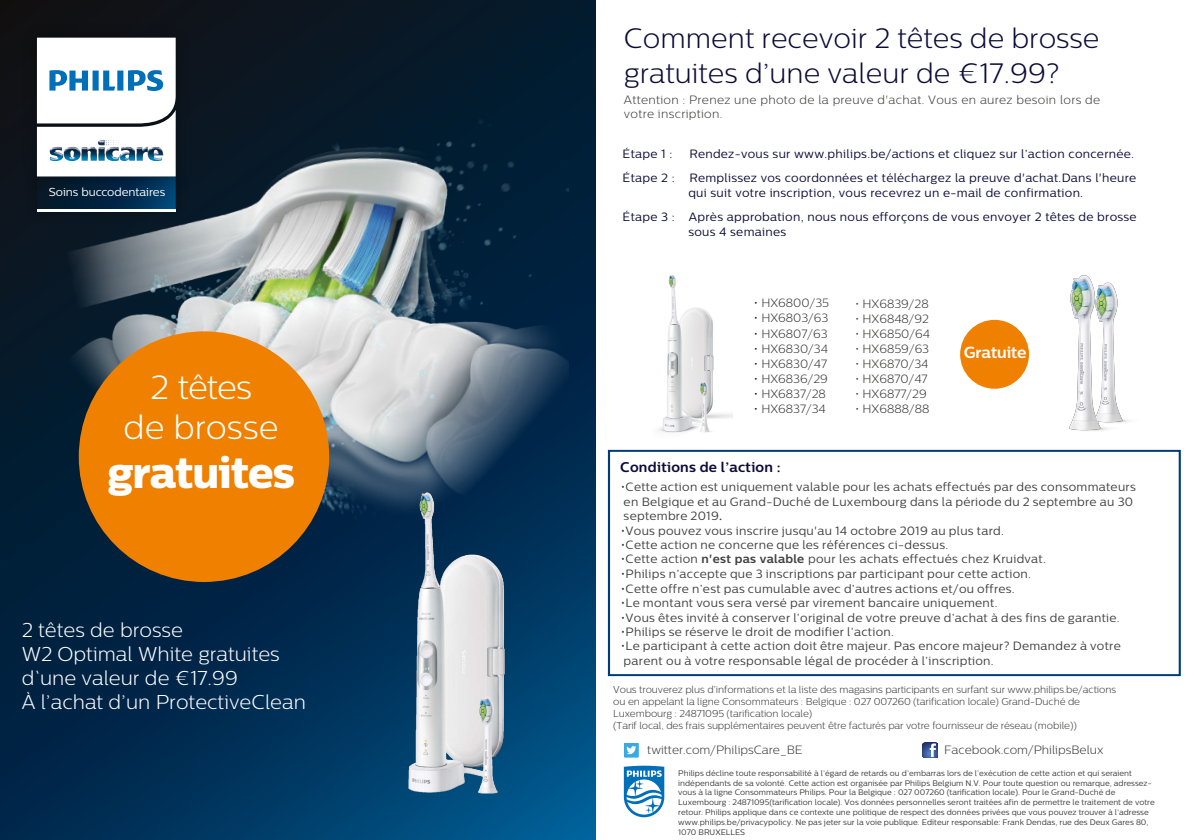
<style>
.page{position:relative;width:1191px;height:840px;background:#fff}
.page>*{position:absolute;margin:0;border:0;box-sizing:border-box;transform-origin:0 0}
.t1{font:44px "Centrale Sans X Bold";letter-spacing:-.025em;color:#fff}
.t2{font:300 33.4px/40px "Centrale Sans";color:#fff;text-align:center}
.t3{font:300 28px/35.2px "Centrale Sans";color:#0b0b38}
.t4{font:300 20px/24px "Centrale Sans";color:#fff}
.t5{font:700 16px "Centrale Sans";letter-spacing:-.01em;color:#fff}
.t6{font:700 14px "Centrale Sans";letter-spacing:.02em;color:#0b0b38}
.t7{font:12px/14.4px "Centrale Sans";letter-spacing:.025em;color:#404040}
.t8{font:12px/24.4px "Centrale Sans";letter-spacing:.025em;color:#0b0b38;text-align:right}
.t9{font:300 12px "Centrale Sans";color:#3a3a39}
.t10{font:300 12px/14px "Centrale Sans";letter-spacing:.025em;color:#3a3a39}
.t11{font:11.6px "Centrale Sans";letter-spacing:-.005em;color:#fff}
.t12{font:300 10px/12px "Centrale Sans";letter-spacing:-.01em;color:#3a3a39}
.t13{font:8px/9.8px "Centrale Sans";color:#3a3a39}
.s1{color:#190101}
.s2{font-weight:700}
</style>
<div class="page">
<div style="left:608px;top:449px;width:572px;height:226px;border:2px solid #003d78"></div>
<svg style="left:650px;top:765px;width:14px;height:51px"></svg>
<svg style="left:922px;top:742px;width:15px;height:15px"></svg>
<div style="left:960px;top:319px;width:69px;height:69px;background:#f08000;border-radius:50%"></div>
<svg style="left:0;top:0;width:595px;height:839px;background:#03233e"></svg>
<img style="left:6px;top:90px;width:563px;height:469px">
<div style="left:79px;top:331px;width:250px;height:250px;background:#f08000;border-radius:50%"></div>
<div style="left:20px;top:196px;width:173px;height:30px;background:#0a1723"></div>
<img style="left:18px;top:18px;width:177px;height:178px">
<svg style="left:37px;top:38px;width:139px;height:171px"></svg>
<img style="left:98px;top:140px;width:50px;height:21px">
<hr style="left:37px;top:209px;width:139px;height:2px;background:#fff">
<img style="left:658px;top:275px;width:74px;height:158px">
<img style="left:232px;top:484px;width:418px;height:334px">
<img style="left:1045px;top:275px;width:105px;height:177px">
<p class="t11" style="left:49px;top:185px;width:118px">Soins buccodentaires</p>
<h2 class="t2" style="left:124px;top:367px;width:156px">2 têtes<br>de brosse</h2>
<h1 class="t1" style="left:107px;top:444px;width:189px">gratuites</h1>
<h3 class="t4" style="left:22px;top:617px;width:286px">2 têtes de brosse<br>W2 Optimal White gratuites d`une valeur de €17.99<br>À l’achat d’un ProtectiveClean</h3>
<h3 class="t3" style="left:624px;top:20px;width:477px">Comment recevoir 2 têtes de brosse gratuites d’une valeur de €17.99?</h3>
<p class="t10" style="left:624px;top:92px;width:478px">Attention : Prenez une photo de la preuve d'achat. Vous en aurez besoin lors de votre inscription.</p>
<p class="t8" style="left:622px;top:141px;width:51px">Étape 1 :</p>
<p class="t8" style="left:622px;top:141px;width:515px">Rendez-vous sur www.philips.be/actions et cliquez sur l’action concernée.<br>Étape 2 : Remplissez vos coordonnées et téléchargez la preuve d'achat.Dans l'heure</p>
<p class="t8" style="left:622px;top:180px;width:515px;text-align:left;text-indent:66px">qui suit votre inscription, vous recevrez un e-mail de confirmation.<br>Étape 3 : Après approbation, nous nous efforçons de vous envoyer 2 têtes de brosse</p>
<p class="t8" style="left:688px;top:219px;width:99px">sous 4 semaines</p>
<p class="t9" style="left:754px;top:296px;width:77px"><span class="s1">•</span> HX6800/35</p>
<p class="t9" style="left:754px;top:311px;width:76px"><span class="s1">•</span> HX6803/63</p>
<p class="t9" style="left:754px;top:326px;width:75px"><span class="s1">•</span> HX6807/63</p>
<p class="t9" style="left:754px;top:341px;width:75px"><span class="s1">•</span> HX6830/34</p>
<p class="t9" style="left:754px;top:356px;width:75px"><span class="s1">•</span> HX6830/47</p>
<p class="t9" style="left:754px;top:371px;width:75px"><span class="s1">•</span> HX6836/29</p>
<p class="t9" style="left:754px;top:386px;width:73px"><span class="s1">•</span> HX6837/28</p>
<p class="t9" style="left:754px;top:401px;width:73px"><span class="s1">•</span> HX6837/34</p>
<p class="t9" style="left:855px;top:296px;width:75px">• HX6839/28</p>
<p class="t9" style="left:855px;top:311px;width:75px">• HX6848/92</p>
<p class="t9" style="left:855px;top:326px;width:76px">• HX6850/64</p>
<p class="t9" style="left:855px;top:341px;width:76px">• HX6859/63</p>
<p class="t9" style="left:855px;top:356px;width:75px">• HX6870/34</p>
<p class="t9" style="left:855px;top:371px;width:74px">• HX6870/47</p>
<p class="t9" style="left:855px;top:386px;width:73px">• HX6877/29</p>
<p class="t9" style="left:855px;top:401px;width:76px">• HX6888/88</p>
<h3 class="t5" style="left:963px;top:342px;width:64px">Gratuite</h3>
<p class="t6" style="left:620px;top:458px;width:162px">Conditions de l’action :</p>
<p class="t7" style="left:621px;top:479px;width:516px">•Cette action est uniquement valable pour les achats effectués par des consommateurs en Belgique et au Grand-Duché de Luxembourg dans la période du 2 septembre au 30 septembre 2019<span class="s2">.</span></p>
<p class="t7" style="left:621px;top:523px;width:385px">•Vous pouvez vous inscrire jusqu'au 14 octobre 2019 au plus tard.</p>
<p class="t7" style="left:621px;top:537px;width:329px">•Cette action ne concerne que les références ci-dessus.</p>
<p class="t7" style="left:621px;top:551px;width:426px">•Cette action <span class="s2">n'est pas valable</span> pour les achats effectués chez Kruidvat.</p>
<p class="t7" style="left:621px;top:566px;width:412px">•Philips n’accepte que 3 inscriptions par participant pour cette action.</p>
<p class="t7" style="left:621px;top:581px;width:395px">•Cette offre n’est pas cumulable avec d’autres actions et/ou offres.</p>
<p class="t7" style="left:621px;top:595px;width:378px">•Le montant vous sera versé par virement bancaire uniquement.</p>
<p class="t7" style="left:621px;top:609px;width:500px">•Vous êtes invité à conserver l’original de votre preuve d’achat à des fins de garantie.</p>
<p class="t7" style="left:621px;top:624px;width:275px">•Philips se réserve le droit de modifier l’action.</p>
<p class="t7" style="left:621px;top:638px;width:501px">•Le participant à cette action doit être majeur. Pas encore majeur? Demandez à votre parent ou à votre responsable légal de procéder à l’inscription.</p>
<p class="t12" style="left:613px;top:683px;width:504px">Vous trouverez plus d’informations et la liste des magasins participants en surfant sur www.philips.be/actions ou en appelant la ligne Consommateurs : Belgique : 027 007260 (tarification locale) Grand-Duché de Luxembourg : 24871095 (tarification locale)<br>(Tarif local, des frais supplémentaires peuvent être facturés par votre fournisseur de réseau (mobile))</p>
<p class="t13" style="left:678px;top:767px;width:478px">Philips décline toute responsabilité à l’égard de retards ou d’embarras lors de l’exécution de cette action et qui seraient indépendants de sa volonté. Cette action est organisée par Philips Belgium N.V. Pour toute question ou remarque, adressez&shy;vous à la ligne Consommateurs Philips. Pour la Belgique : 027 007260 (tarification locale). Pour le Grand-Duché de Luxembourg : 24871095(tarification locale). Vos données personnelles seront traitées afin de permettre le traitement de votre retour. Philips applique dans ce contexte une politique de respect des données privées que vous pouvez trouver à l’adresse www.philips.be/privacypolicy. Ne pas jeter sur la voie publique. Editeur responsable: Frank Dendas, rue des Deux Gares 80, 1070 BRUXELLES</p>
<p class="t9" style="left:647px;top:742px;width:157px">twitter.com/PhilipsCare_BE</p>
<p class="t9" style="left:944px;top:742px;width:161px">Facebook.com/PhilipsBelux</p>
</div>
